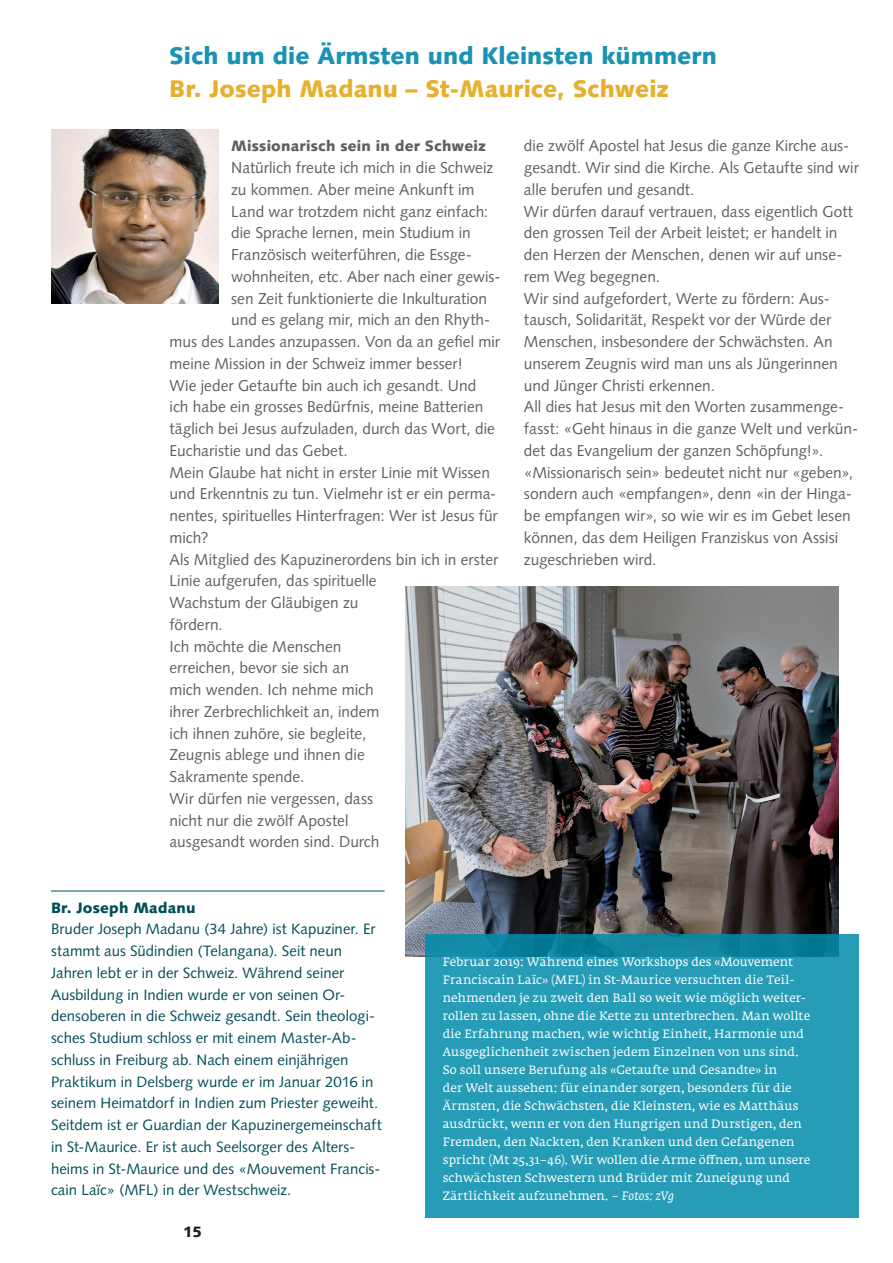
<style>
.page{position:relative;width:893px;height:1263px;background:#fff}
.page>*{position:absolute;margin:0;border:0;box-sizing:border-box;transform-origin:0 0}
.t1{font:900 24px "Syntax LT Std";letter-spacing:.005em;color:#1a93b2}
.t2{font:900 24px "Syntax LT Std";color:#e8af2d}
.t3{font:15.75px/21.8px "Syntax LT Std";color:#606063}
.t4{font:15px/21.8px "Syntax LT Std";color:#004e57}
.t5{font:900 15px "Syntax LT Std";letter-spacing:.015em;color:#606063}
.t6{font:900 15px "Syntax LT Std";letter-spacing:.01em;color:#004e57}
.t7{font:900 15px "Syntax LT Std";color:#231f20}
.t8{font:12px/18px "Fedra Serif A Std";letter-spacing:.025em;color:#fff}
.s1{font-style:italic}
</style>
<div class="page">
<img style="left:406px;top:586px;width:433px;height:370px">
<img style="left:51px;top:130px;width:167px;height:174px">
<svg style="left:426px;top:934px;width:433px;height:284px;background:#2499b4"></svg>
<hr style="left:51px;top:891px;width:334px;height:1px;background:#004e57">
<h1 class="t1" style="left:169px;top:42px;width:549px">Sich um die Ärmsten und Kleinsten kümmern</h1>
<h1 class="t2" style="left:169px;top:75px;width:501px">Br. Joseph Madanu – St-Maurice, Schweiz</h1>
<p class="t5" style="left:231px;top:137px;width:256px">Missionarisch sein in der Schweiz</p>
<p class="t3" style="left:231px;top:157px;width:264px">Natürlich freute ich mich in die Schweiz</p>
<p class="t3" style="left:231px;top:179px;width:245px">zu kommen. Aber meine Ankunft im</p>
<p class="t3" style="left:231px;top:200px;width:259px">Land war trotzdem nicht ganz einfach:</p>
<p class="t3" style="left:231px;top:222px;width:241px">die Sprache lernen, mein Studium in</p>
<p class="t3" style="left:231px;top:244px;width:242px">Französisch weiterführen, die Essge-</p>
<p class="t3" style="left:231px;top:266px;width:271px">wohnheiten, etc. Aber nach einer gewis-</p>
<p class="t3" style="left:231px;top:287px;width:258px">sen Zeit funktionierte die Inkulturation</p>
<p class="t3" style="left:231px;top:309px;width:261px">und es gelang mir, mich an den Rhyth-</p>
<p class="t3" style="left:170px;top:331px;width:332px">mus des Landes anzupassen. Von da an gefiel mir</p>
<p class="t3" style="left:170px;top:353px;width:295px">meine Mission in der Schweiz immer besser!</p>
<p class="t3" style="left:170px;top:374px;width:308px">Wie jeder Getaufte bin auch ich gesandt. Und</p>
<p class="t3" style="left:170px;top:396px;width:315px">ich habe ein grosses Bedürfnis, meine Batterien</p>
<p class="t3" style="left:170px;top:418px;width:327px">täglich bei Jesus aufzuladen, durch das Wort, die</p>
<p class="t3" style="left:170px;top:440px;width:180px">Eucharistie und das Gebet.</p>
<p class="t3" style="left:170px;top:461px;width:322px">Mein Glaube hat nicht in erster Linie mit Wissen</p>
<p class="t3" style="left:170px;top:483px;width:328px">und Erkenntnis zu tun. Vielmehr ist er ein perma-</p>
<p class="t3" style="left:170px;top:505px;width:330px">nentes, spirituelles Hinterfragen: Wer ist Jesus für</p>
<p class="t3" style="left:170px;top:527px;width:41px">mich?</p>
<p class="t3" style="left:170px;top:548px;width:330px">Als Mitglied des Kapuzinerordens bin ich in erster</p>
<p class="t3" style="left:170px;top:570px;width:209px">Linie aufgerufen, das spirituelle</p>
<p class="t3" style="left:170px;top:592px;width:190px">Wachstum der Gläubigen zu</p>
<p class="t3" style="left:170px;top:614px;width:55px">fördern.</p>
<p class="t3" style="left:170px;top:635px;width:173px">Ich möchte die Menschen</p>
<p class="t3" style="left:170px;top:657px;width:181px">erreichen, bevor sie sich an</p>
<p class="t3" style="left:170px;top:679px;width:206px">mich wenden. Ich nehme mich</p>
<p class="t3" style="left:170px;top:701px;width:211px">ihrer Zerbrechlichkeit an, indem</p>
<p class="t3" style="left:170px;top:722px;width:199px">ich ihnen zuhöre, sie begleite,</p>
<p class="t3" style="left:170px;top:744px;width:197px">Zeugnis ablege und ihnen die</p>
<p class="t3" style="left:170px;top:766px;width:136px">Sakramente spende.</p>
<p class="t3" style="left:170px;top:788px;width:205px">Wir dürfen nie vergessen, dass</p>
<p class="t3" style="left:170px;top:809px;width:181px">nicht nur die zwölf Apostel</p>
<p class="t3" style="left:170px;top:831px;width:212px">ausgesandt worden sind. Durch</p>
<p class="t3" style="left:524px;top:135px;width:336px">die zwölf Apostel hat Jesus die ganze Kirche aus&shy;gesandt. Wir sind die Kirche. Als Getaufte sind wir alle berufen und gesandt.<br>Wir dürfen darauf vertrauen, dass eigentlich Gott den grossen Teil der Arbeit leistet; er handelt in den Herzen der Menschen, denen wir auf unse&shy;rem Weg begegnen.<br>Wir sind aufgefordert, Werte zu fördern: Aus&shy;tausch, Solidarität, Respekt vor der Würde der Menschen, insbesondere der Schwächsten. An unserem Zeugnis wird man uns als Jüngerinnen und Jünger Christi erkennen.<br>All dies hat Jesus mit den Worten zusammenge&shy;fasst: «Geht hinaus in die ganze Welt und verkün&shy;det das Evangelium der ganzen Schöpfung!». «Missionarisch sein» bedeutet nicht nur «geben», sondern auch «empfangen», denn «in der Hinga&shy;be empfangen wir», so wie wir es im Gebet lesen können, das dem Heiligen Franziskus von Assisi zugeschrieben wird.</p>
<p class="t6" style="left:51px;top:898px;width:146px">Br. Joseph Madanu</p>
<p class="t4" style="left:51px;top:918px;width:332px">Bruder Joseph Madanu (34 Jahre) ist Kapuziner. Er stammt aus Südindien (Telangana). Seit neun Jahren lebt er in der Schweiz. Während seiner Ausbildung in Indien wurde er von seinen Or&shy;densoberen in die Schweiz gesandt. Sein theologi&shy;sches Studium schloss er mit einem Master-Ab&shy;schluss in Freiburg ab. Nach einem einjährigen Praktikum in Delsberg wurde er im Januar 2016 in seinem Heimatdorf in Indien zum Priester geweiht.<br>Seitdem ist er Guardian der Kapuzinergemeinschaft in St-Maurice. Er ist auch Seelsorger des Alters&shy;heims in St-Maurice und des «Mouvement Francis&shy;cain Laïc» (MFL) in der Westschweiz.</p>
<p class="t7" style="left:183px;top:1223px;width:21px">15</p>
<p class="t8" style="left:443px;top:953px;width:369px">Februar 2019: Während eines Workshops des «Mouvement Franciscain Laïc» (MFL) in St-Maurice versuchten die Teil&shy;nehmenden je zu zweit den Ball so weit wie möglich weiter&shy;rollen zu lassen, ohne die Kette zu unterbrechen. Man wollte die Erfahrung machen, wie wichtig Einheit, Harmonie und Ausgeglichenheit zwischen jedem Einzelnen von uns sind.<br>So soll unsere Berufung als «Getaufte und Gesandte» in<br>der Welt aussehen: für einander sorgen, besonders für die Ärmsten, die Schwächsten, die Kleinsten, wie es Matthäus ausdrückt, wenn er von den Hungrigen und Durstigen, den Fremden, den Nackten, den Kranken und den Gefangenen spricht (Mt 25,31–46). Wir wollen die Arme öffnen, um unsere schwächsten Schwestern und Brüder mit Zuneigung und Zärtlichkeit aufzunehmen. – <span class="s1">Fotos: zVg</span></p>
</div>
